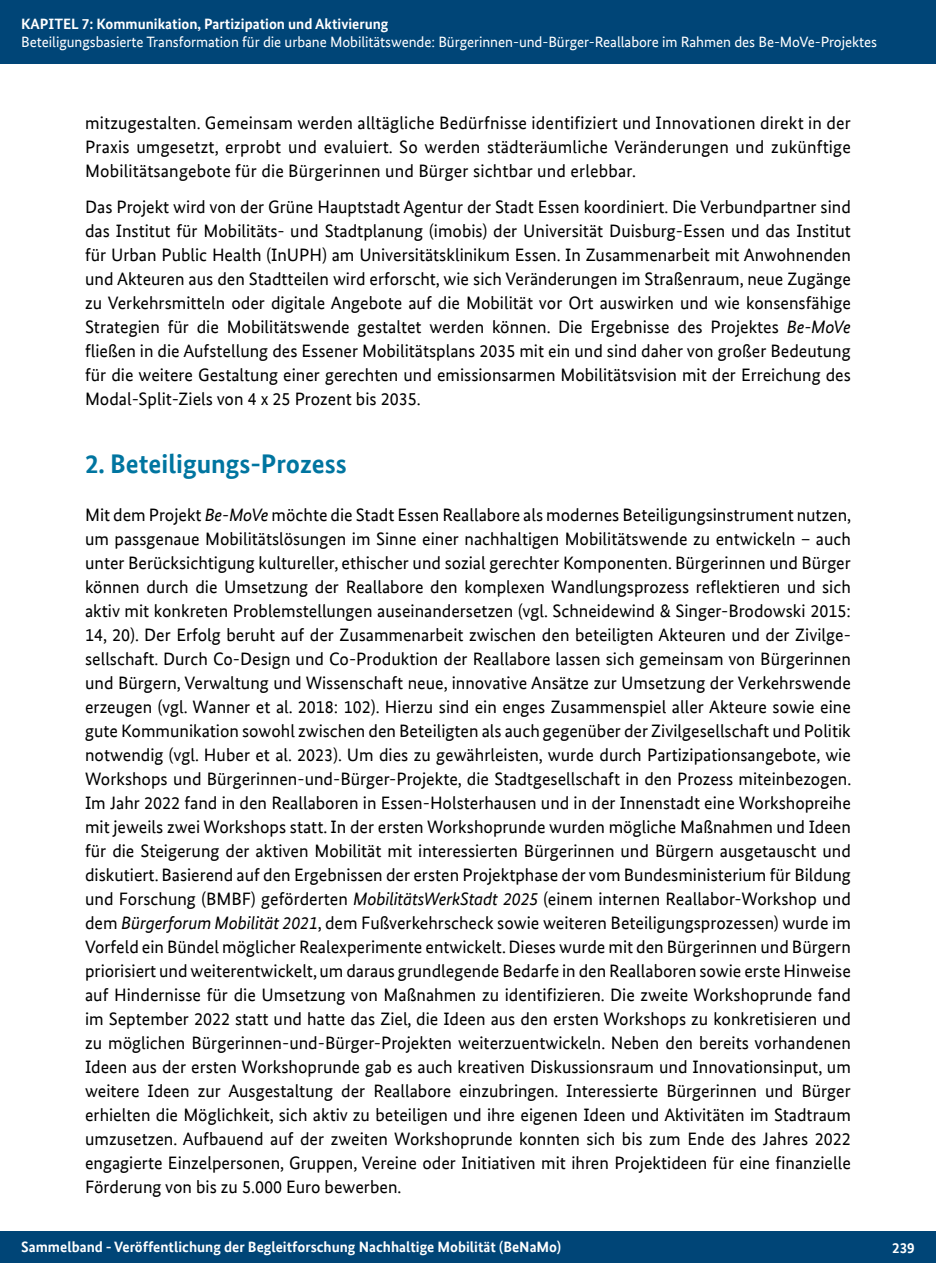
<style>
.page{position:relative;width:936px;height:1263px;background:#fff}
.page>*{position:absolute;margin:0;border:0;box-sizing:border-box;transform-origin:0 0}
.Überschrift_blau{font:700 27px "Bundes Sans Web";color:#0075a0}
.Fließtext{font:18px/24px "Bundes Sans Web";color:#000;text-align:justify}
.t1{font:700 15px "Bundes Sans Web";color:#fff}
.t2{font:15px "Bundes Sans Web";letter-spacing:-.005em;color:#fff}
.s1{font-style:italic}
</style>
<div class="page">
<div style="left:0;top:0;width:935px;height:64px;background:#004577"></div>
<div style="left:0;top:1231px;width:935px;height:32px;background:#004577"></div>
<p class="t1" style="left:21px;top:15px;width:369px">KAPITEL 7: Kommunikation, Partizipation und Aktivierung</p>
<p class="t2" style="left:21px;top:33px;width:857px">Beteiligungsbasierte Transformation für die urbane Mobilitätswende: Bürgerinnen-und-Bürger-Reallabore im Rahmen des Be-MoVe-Projektes</p>
<p class="Fließtext" style="left:85px;top:111px;width:767px">mitzugestalten. Gemeinsam werden alltägliche Bedürfnisse identifiziert und Innovationen direkt in der Praxis umgesetzt, erprobt und evaluiert. So werden städteräumliche Veränderungen und zukünftige Mobilitätsangebote für die Bürgerinnen und Bürger sichtbar und erlebbar.</p>
<p class="Fließtext" style="left:85px;top:195px;width:767px">Das Projekt wird von der Grüne Hauptstadt Agentur der Stadt Essen koordiniert. Die Verbundpartner sind das Institut für Mobilitäts- und Stadtplanung (imobis) der Universität Duisburg-Essen und das Institut für Urban Public Health (InUPH) am Universitätsklinikum Essen. In Zusammenarbeit mit Anwohnenden und Akteuren aus den Stadtteilen wird erforscht, wie sich Veränderungen im Straßenraum, neue Zugänge zu Verkehrsmitteln oder digitale Angebote auf die Mobilität vor Ort auswirken und wie konsensfähige Strategien für die Mobilitätswende gestaltet werden können. Die Ergebnisse des Projektes <span class="s1">Be-MoVe </span>fließen in die Aufstellung des Essener Mobilitätsplans 2035 mit ein und sind daher von großer Bedeutung für die weitere Gestaltung einer gerechten und emissionsarmen Mobilitätsvision mit der Erreichung des Modal-Split-Ziels von 4 x 25 Prozent bis 2035.</p>
<p class="Überschrift_blau" style="left:85px;top:448px;width:263px">2. Beteiligungs-Prozess</p>
<p class="Fließtext" style="left:85px;top:503px;width:767px">Mit dem Projekt <span class="s1">Be-MoVe</span> möchte die Stadt Essen Reallabore als modernes Beteiligungsinstrument nutzen, um passgenaue Mobilitätslösungen im Sinne einer nachhaltigen Mobilitätswende zu entwickeln – auch unter Berücksichtigung kultureller, ethischer und sozial gerechter Komponenten. Bürgerinnen und Bürger können durch die Umsetzung der Reallabore den komplexen Wandlungsprozess reflektieren und sich aktiv mit konkreten Problemstellungen auseinandersetzen (vgl. Schneidewind &amp; Singer-Brodowski 2015:<br>14, 20). Der Erfolg beruht auf der Zusammenarbeit zwischen den beteiligten Akteuren und der Zivilge&shy;sellschaft. Durch Co-Design und Co-Produktion der Reallabore lassen sich gemeinsam von Bürgerinnen und Bürgern, Verwaltung und Wissenschaft neue, innovative Ansätze zur Umsetzung der Verkehrswende erzeugen (vgl. Wanner et al. 2018: 102). Hierzu sind ein enges Zusammenspiel aller Akteure sowie eine gute Kommunikation sowohl zwischen den Beteiligten als auch gegenüber der Zivilgesellschaft und Politik notwendig (vgl. Huber et al. 2023). Um dies zu gewährleisten, wurde durch Partizipationsangebote, wie Workshops und Bürgerinnen-und-Bürger-Projekte, die Stadtgesellschaft in den Prozess miteinbezogen.<br>Im Jahr 2022 fand in den Reallaboren in Essen-Holsterhausen und in der Innenstadt eine Workshopreihe mit jeweils zwei Workshops statt. In der ersten Workshoprunde wurden mögliche Maßnahmen und Ideen für die Steigerung der aktiven Mobilität mit interessierten Bürgerinnen und Bürgern ausgetauscht und diskutiert. Basierend auf den Ergebnissen der ersten Projektphase der vom Bundesministerium für Bildung und Forschung (BMBF) geförderten <span class="s1">MobilitätsWerkStadt 2025</span> (einem internen Reallabor-Workshop und dem <span class="s1">Bürgerforum Mobilität 2021</span>, dem Fußverkehrscheck sowie weiteren Beteiligungsprozessen) wurde im Vorfeld ein Bündel möglicher Realexperimente entwickelt. Dieses wurde mit den Bürgerinnen und Bürgern priorisiert und weiterentwickelt, um daraus grundlegende Bedarfe in den Reallaboren sowie erste Hinweise auf Hindernisse für die Umsetzung von Maßnahmen zu identifizieren. Die zweite Workshoprunde fand im September 2022 statt und hatte das Ziel, die Ideen aus den ersten Workshops zu konkretisieren und zu möglichen Bürgerinnen-und-Bürger-Projekten weiterzuentwickeln. Neben den bereits vorhandenen Ideen aus der ersten Workshoprunde gab es auch kreativen Diskussionsraum und Innovationsinput, um weitere Ideen zur Ausgestaltung der Reallabore einzubringen. Interessierte Bürgerinnen und Bürger erhielten die Möglichkeit, sich aktiv zu beteiligen und ihre eigenen Ideen und Aktivitäten im Stadtraum umzusetzen. Aufbauend auf der zweiten Workshoprunde konnten sich bis zum Ende des Jahres 2022 engagierte Einzelpersonen, Gruppen, Vereine oder Initiativen mit ihren Projektideen für eine finanzielle Förderung von bis zu 5.000 Euro bewerben.</p>
<p class="t1" style="left:21px;top:1238px;width:541px">Sammelband - Veröffentlichung der Begleitforschung Nachhaltige Mobilität (BeNaMo)</p>
<p class="t1" style="left:892px;top:1239px;width:24px">239</p>
</div>
